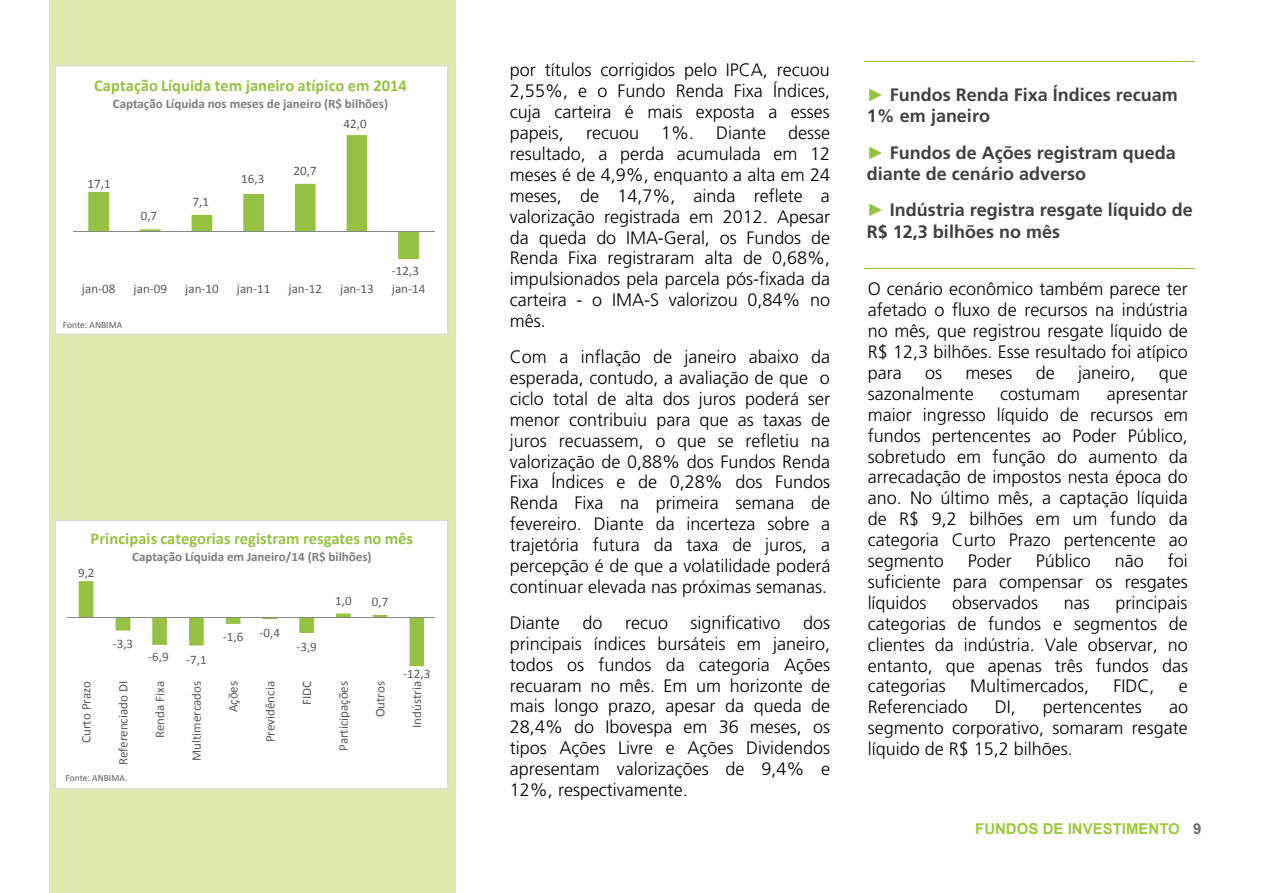
<style>
.page{position:relative;width:1263px;height:893px;background:#fff}
.page>*{position:absolute;margin:0;border:0;box-sizing:border-box;transform-origin:0 0}
.t1{font:300 18px/20.9px "Frutiger";color:#000;text-align:justify}
.t2{font:700 18px/21.3px "Frutiger";color:#404040}
.t3{font:700 16.5px "Calibri";color:#96c244}
.t4{font:700 15px "Arial";color:#9aca3c}
.t5{font:13.05px "Calibri";color:#595959}
.t6{font:700 13.05px "Calibri";color:#7e7e7e}
.t7{font:9.45px "Calibri";letter-spacing:-.005em;color:#595959}
.s1{font-family:"Arial";font-weight:400;color:#96c244}
.s2{font-family:"Arial";color:#96c244}
.s3{color:#6d6e71}
</style>
<div class="page">
<div style="left:49px;top:0;width:406px;height:892px;background:#e0e9b0"></div>
<hr style="left:865px;top:62px;width:330px;height:1px;background:#96c244">
<hr style="left:865px;top:268px;width:330px;height:1px;background:#96c244">
<div style="left:56px;top:66px;width:391px;height:268px;background:#fff"></div>
<svg style="left:88px;top:135px;width:331px;height:124px"></svg>
<hr style="left:73px;top:231px;width:361px;height:1px;background:#868686">
<div style="left:55px;top:65px;width:393px;height:270px;border:1px solid #d8d8d8"></div>
<div style="left:56px;top:521px;width:391px;height:267px;background:#fff"></div>
<svg style="left:79px;top:581px;width:345px;height:85px"></svg>
<hr style="left:68px;top:617px;width:367px;height:1px;background:#868686">
<div style="left:55px;top:520px;width:393px;height:269px;border:1px solid #d8d8d8"></div>
<p class="t3" style="left:94px;top:75px;width:314px">Captação Líquida tem janeiro atípico em 2014</p>
<p class="t6" style="left:113px;top:95px;width:277px">Captação Líquida nos meses de janeiro (R$ bilhões)</p>
<p class="t5" style="left:88px;top:175px;width:25px">17,1</p>
<p class="t5" style="left:141px;top:208px;width:18px">0,7</p>
<p class="t5" style="left:192px;top:194px;width:18px">7,1</p>
<p class="t5" style="left:241px;top:170px;width:25px">16,3</p>
<p class="t5" style="left:294px;top:163px;width:25px">20,7</p>
<p class="t5" style="left:344px;top:115px;width:25px">42,0</p>
<p class="t5" style="left:392px;top:262px;width:29px">‐12,3</p>
<p class="t5" style="left:82px;top:281px;width:35px">jan‐08</p>
<p class="t5" style="left:134px;top:281px;width:35px">jan‐09</p>
<p class="t5" style="left:185px;top:281px;width:35px">jan‐10</p>
<p class="t5" style="left:237px;top:281px;width:35px">jan‐11</p>
<p class="t5" style="left:289px;top:281px;width:35px">jan‐12</p>
<p class="t5" style="left:340px;top:281px;width:35px">jan‐13</p>
<p class="t5" style="left:392px;top:281px;width:35px">jan‐14</p>
<p class="t7" style="left:63px;top:319px;width:61px">Fonte: ANBIMA</p>
<p class="t3" style="left:91px;top:528px;width:324px">Principais categorias registram resgates no mês</p>
<p class="t6" style="left:132px;top:548px;width:241px">Captação Líquida em Janeiro/14 (R$ bilhões)</p>
<p class="t5" style="left:78px;top:564px;width:18px">9,2</p>
<p class="t5" style="left:113px;top:636px;width:22px">‐3,3</p>
<p class="t5" style="left:148px;top:649px;width:22px">‐6,9</p>
<p class="t5" style="left:186px;top:652px;width:22px">‐7,1</p>
<p class="t5" style="left:223px;top:626px;width:59px">‐1,6 ‐0,4</p>
<p class="t5" style="left:296px;top:638px;width:22px">‐3,9</p>
<p class="t5" style="left:335px;top:592px;width:18px">1,0</p>
<p class="t5" style="left:372px;top:593px;width:18px">0,7</p>
<p class="t5" style="left:403px;top:665px;width:29px">‐12,3</p>
<p class="t5" style="left:78px;top:743px;width:63px;rotate:-90deg">Curto Prazo</p>
<p class="t5" style="left:115px;top:765px;width:86px;rotate:-90deg">Referenciado DI</p>
<p class="t5" style="left:151px;top:738px;width:58px;rotate:-90deg">Renda Fixa</p>
<p class="t5" style="left:188px;top:761px;width:81px;rotate:-90deg">Multimercados</p>
<p class="t5" style="left:225px;top:712px;width:33px;rotate:-90deg">Ações</p>
<p class="t5" style="left:262px;top:742px;width:63px;rotate:-90deg">Previdência</p>
<p class="t5" style="left:298px;top:705px;width:26px;rotate:-90deg">FIDC</p>
<p class="t5" style="left:335px;top:751px;width:72px;rotate:-90deg">Participações</p>
<p class="t5" style="left:372px;top:717px;width:38px;rotate:-90deg">Outros</p>
<p class="t5" style="left:409px;top:728px;width:48px;rotate:-90deg">Indústria</p>
<p class="t7" style="left:65px;top:772px;width:63px">Fonte: ANBIMA.</p>
<p class="t1" style="left:510px;top:60px;width:322px">por títulos corrigidos pelo IPCA, recuou 2,55%, e o Fundo Renda Fixa Índices, cuja carteira é mais exposta a esses papeis, recuou 1%. Diante desse resultado, a perda acumulada em 12 meses é de 4,9%, enquanto a alta em 24 meses, de 14,7%, ainda reflete a valorização registrada em 2012. Apesar da queda do IMA-Geral, os Fundos de Renda Fixa registraram alta de 0,68%, impulsionados pela parcela pós-fixada da carteira - o IMA-S valorizou 0,84% no mês.</p>
<p class="t1" style="left:510px;top:347px;width:322px">Com a inflação de janeiro abaixo da esperada, contudo, a avaliação de que o ciclo total de alta dos juros poderá ser menor contribuiu para que as taxas de juros recuassem, o que se refletiu na valorização de 0,88% dos Fundos Renda Fixa Índices e de 0,28% dos Fundos Renda Fixa na primeira semana de fevereiro. Diante da incerteza sobre a trajetória futura da taxa de juros, a percepção é de que a volatilidade poderá continuar elevada nas próximas semanas.</p>
<p class="t1" style="left:510px;top:612px;width:52px">Diante</p>
<p class="t1" style="left:582px;top:612px;width:22px">do</p>
<p class="t1" style="left:625px;top:612px;width:45px">recuo</p>
<p class="t1" style="left:690px;top:612px;width:92px">significativo</p>
<p class="t1" style="left:510px;top:612px;width:322px;text-indent:293px">dos principais índices bursáteis em janeiro, todos os fundos da categoria Ações recuaram no mês. Em um horizonte de mais longo prazo, apesar da queda de 28,4% do Ibovespa em 36 meses, os tipos Ações Livre e Ações Dividendos apresentam valorizações de 9,4% e 12%, respectivamente.</p>
<p class="t2" style="left:867px;top:84px;width:312px"><span class="s1">►</span> Fundos Renda Fixa Índices recuam<br>1% em janeiro</p>
<p class="t2" style="left:867px;top:142px;width:310px"><span class="s2">►</span> Fundos de Ações registram queda diante de cenário adverso</p>
<p class="t2" style="left:867px;top:200px;width:327px"><span class="s2">►</span> Indústria registra resgate líquido de<br>R$ 12,3 bilhões no mês</p>
<p class="t1" style="left:868px;top:279px;width:322px">O cenário econômico também parece ter afetado o fluxo de recursos na indústria no mês, que registrou resgate líquido de R$ 12,3 bilhões. Esse resultado foi atípico para</p>
<p class="t1" style="left:925px;top:363px;width:19px">os</p>
<p class="t1" style="left:965px;top:363px;width:48px">meses</p>
<p class="t1" style="left:1036px;top:363px;width:21px">de</p>
<p class="t1" style="left:1078px;top:363px;width:59px">janeiro,</p>
<p class="t1" style="left:1159px;top:363px;width:31px">que</p>
<p class="t1" style="left:868px;top:383px;width:108px">sazonalmente</p>
<p class="t1" style="left:1000px;top:383px;width:81px">costumam</p>
<p class="t1" style="left:868px;top:383px;width:322px;text-indent:239px">apresentar maior ingresso líquido de recursos em fundos pertencentes ao Poder Público, sobretudo em função do aumento da arrecadação de impostos nesta época do ano. No último mês, a captação líquida de R$ 9,2 bilhões em um fundo da categoria Curto Prazo pertencente ao segmento</p>
<p class="t1" style="left:868px;top:551px;width:322px;text-indent:300px">foi suficiente para compensar os resgates líquidos</p>
<p class="t1" style="left:968px;top:551px;width:46px">Poder</p>
<p class="t1" style="left:1036px;top:551px;width:57px">Público</p>
<p class="t1" style="left:1115px;top:551px;width:31px">não</p>
<p class="t1" style="left:952px;top:592px;width:87px">observados</p>
<p class="t1" style="left:1064px;top:592px;width:27px">nas</p>
<p class="t1" style="left:868px;top:592px;width:322px;text-indent:248px">principais categorias de fundos e segmentos de clientes da indústria. Vale observar, no entanto, que apenas três fundos das categorias</p>
<p class="t1" style="left:970px;top:676px;width:120px">Multimercados,</p>
<p class="t1" style="left:1113px;top:676px;width:42px">FIDC,</p>
<p class="t1" style="left:1179px;top:676px;width:10px">e</p>
<p class="t1" style="left:868px;top:697px;width:102px">Referenciado</p>
<p class="t1" style="left:995px;top:697px;width:23px">DI,</p>
<p class="t1" style="left:1043px;top:697px;width:100px">pertencentes</p>
<p class="t1" style="left:868px;top:697px;width:322px;text-indent:301px">ao segmento corporativo, somaram resgate líquido de R$ 15,2 bilhões.</p>
<p class="t4" style="left:975px;top:819px;width:228px">FUNDOS DE INVESTIMENTO <span class="s3">9</span></p>
</div>
